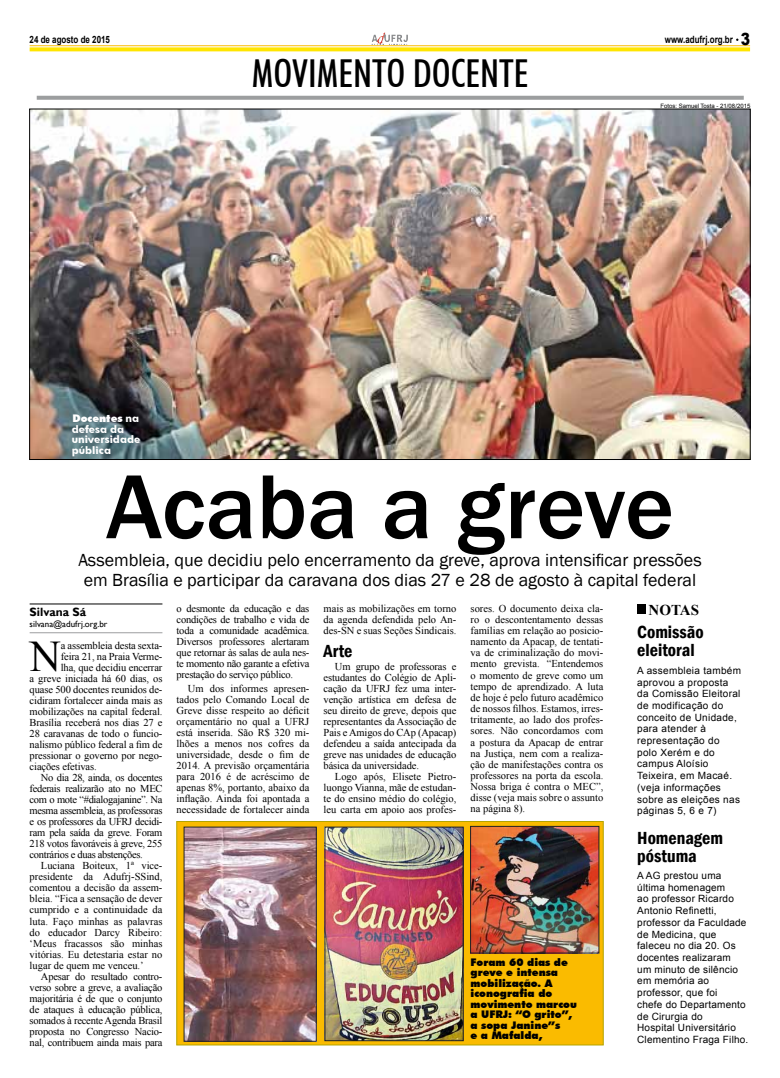
<style>
.page{position:relative;width:780px;height:1078px;background:#fff}
.page>*{position:absolute;margin:0;border:0;box-sizing:border-box;transform-origin:0 0}
.t1{font:500 94px "Franklin Gothic";color:#000}
.t2{font:43.7px "Times New Roman";color:#000}
.t3{font:500 condensed 38.5px "Futura BT";color:#000}
.t4{font:18px/20px "Franklin Gothic";color:#000}
.t5{font:600 condensed 18px/18px "Franklin Gothic";color:#000}
.t6{font:700 15px "Times New Roman";color:#000}
.t7{font:700 12px "Gill Sans";color:#000}
.t8{font:10.5px/11px "Times New Roman";letter-spacing:-.01em;color:#000;text-align:justify}
.t9{font:10.5px "Times New Roman";letter-spacing:-.03em;color:#000}
.t10{font:900 10.5px/10.5px "Futura BT";color:#000}
.t11{font:italic 700 10.5px/10.5px "Futura BT";color:#fff}
.t12{font:10px/11.7px "Arial";letter-spacing:.02em;color:#000}
.t13{font:700 10px "Arial";color:#000;scale:.8 1}
.t14{font:9px "Gill Sans";color:#000}
.t15{font:6px "Arial";color:#000}
.s1{font-weight:900;font-size:16.8px}
.s2{font-weight:900;font-style:normal}
</style>
<div class="page">
<div style="left:176px;top:820px;width:427px;height:225px;background:#fabb00;border:1px solid #b4a400"></div>
<img style="left:372px;top:32px;width:36px;height:13px">
<hr style="left:30px;top:45px;width:720px;height:1px;background:#fabb00">
<svg style="left:30px;top:47px;width:720px;height:4px;background:#ffe718"></svg>
<svg style="left:37px;top:96px;width:706px;height:4px;background:#a2a3a4"></svg>
<hr style="left:30px;top:603px;width:132px;height:1px;background:#000">
<hr style="left:30px;top:632px;width:132px;height:1px;background:#9c9e9f">
<img style="left:31px;top:111px;width:717px;height:346px">
<div style="left:637px;top:604px;width:9px;height:9px;background:#000"></div>
<img style="left:326px;top:828px;width:135px;height:210px">
<div style="left:324px;top:826px;width:139px;height:214px;border:1px solid #222"></div>
<img style="left:185px;top:828px;width:130px;height:211px">
<div style="left:183px;top:826px;width:134px;height:215px;border:1px solid #222"></div>
<img style="left:472px;top:827px;width:125px;height:124px">
<div style="left:470px;top:825px;width:129px;height:128px;border:1px solid #222"></div>
<p class="t13" style="left:30px;top:33px;width:102px">24 de agosto de 2015</p>
<p class="t13" style="left:664px;top:33px;width:108px">www.adufrj.org.br <span class="s1">3</span></p>
<h3 class="t3" style="left:252px;top:50px;width:278px">MOVIMENTO DOCENTE</h3>
<p class="t11" style="left:72px;top:413px;width:72px"><span class="s2">Docentes</span> na defesa da universidade pública</p>
<p class="t15" style="left:660px;top:102px;width:91px">Fotos: Samuel Tosta - 21/08/2015</p>
<h1 class="t1" style="left:106px;top:448px;width:570px">Acaba a greve</h1>
<h3 class="t4" style="left:78px;top:550px;width:624px">Assembleia, que decidiu pelo encerramento da greve, aprova intensificar pressões em Brasília e participar da caravana dos dias 27 e 28 de agosto à capital federal</h3>
<p class="t7" style="left:30px;top:604px;width:58px">Silvana Sá</p>
<p class="t14" style="left:30px;top:618px;width:79px">silvana@adufrj.org.br</p>
<h2 class="t2" style="left:30px;top:627px;width:33px">N</h2>
<p class="t8" style="left:61px;top:640px;width:103px">a assembleia desta sexta-</p>
<p class="t8" style="left:61px;top:651px;width:103px">feira 21, na Praia Verme-</p>
<p class="t8" style="left:61px;top:662px;width:103px">lha, que decidiu encerrar</p>
<p class="t8" style="left:30px;top:673px;width:134px">a greve iniciada há 60 dias, os</p>
<p class="t8" style="left:30px;top:684px;width:134px">quase 500 docentes reunidos de-</p>
<p class="t8" style="left:30px;top:695px;width:134px">cidiram fortalecer ainda mais as</p>
<p class="t8" style="left:30px;top:706px;width:134px">mobilizações na capital federal.</p>
<p class="t8" style="left:30px;top:717px;width:134px">Brasília receberá nos dias 27 e</p>
<p class="t8" style="left:30px;top:728px;width:134px">28 caravanas de todo o funcio-</p>
<p class="t8" style="left:30px;top:739px;width:134px">nalismo público federal a fim de</p>
<p class="t8" style="left:30px;top:750px;width:134px">pressionar o governo por nego-</p>
<p class="t8" style="left:30px;top:761px;width:69px">ciações efetivas.</p>
<p class="t9" style="left:41px;top:770px;width:123px">No dia 28, ainda, os docentes</p>
<p class="t9" style="left:30px;top:781px;width:134px">federais realizarão ato no MEC</p>
<p class="t9" style="left:30px;top:792px;width:134px">com o mote “#dialogajanine”. Na</p>
<p class="t9" style="left:30px;top:803px;width:134px">mesma assembleia, as professoras</p>
<p class="t9" style="left:30px;top:814px;width:134px">e os professores da UFRJ decidi-</p>
<p class="t9" style="left:30px;top:825px;width:134px">ram pela saída da greve. Foram</p>
<p class="t9" style="left:30px;top:836px;width:134px">218 votos favoráveis à greve, 255</p>
<p class="t9" style="left:30px;top:847px;width:115px">contrários e duas abstenções.</p>
<p class="t8" style="left:41px;top:860px;width:123px">Luciana Boiteux, 1ª vice-</p>
<p class="t8" style="left:30px;top:871px;width:134px">presidente da Adufrj-SSind,</p>
<p class="t8" style="left:30px;top:882px;width:134px">comentou a decisão da assem-</p>
<p class="t8" style="left:30px;top:893px;width:134px">bleia. “Fica a sensação de dever</p>
<p class="t8" style="left:30px;top:904px;width:134px">cumprido e a continuidade da</p>
<p class="t8" style="left:30px;top:915px;width:134px">luta. Faço minhas as palavras</p>
<p class="t8" style="left:30px;top:926px;width:134px">do educador Darcy Ribeiro:</p>
<p class="t8" style="left:30px;top:937px;width:134px">‘Meus fracassos são minhas</p>
<p class="t8" style="left:30px;top:948px;width:134px">vitórias. Eu detestaria estar no</p>
<p class="t8" style="left:30px;top:959px;width:116px">lugar de quem me venceu.’</p>
<p class="t8" style="left:41px;top:970px;width:123px">Apesar do resultado contro-</p>
<p class="t8" style="left:30px;top:981px;width:134px">verso sobre a greve, a avaliação</p>
<p class="t8" style="left:30px;top:992px;width:134px">majoritária é de que o conjunto</p>
<p class="t8" style="left:30px;top:1003px;width:134px">de ataques à educação pública,</p>
<p class="t8" style="left:30px;top:1014px;width:134px">somados à recente Agenda Brasil</p>
<p class="t8" style="left:30px;top:1025px;width:134px">proposta no Congresso Nacio-</p>
<p class="t8" style="left:30px;top:1036px;width:134px">nal, contribuem ainda mais para</p>
<p class="t8" style="left:177px;top:602px;width:134px">o desmonte da educação e das condições de trabalho e vida de toda a comunidade acadêmica.<br>Diversos professores alertaram que retornar às salas de aula nes&shy;te momento não garante a efetiva prestação do serviço público.</p>
<p class="t8" style="left:177px;top:682px;width:134px;text-indent:11px">Um dos informes apresen&shy;tados pelo Comando Local de Greve disse respeito ao déficit orçamentário no qual a UFRJ está inserida. São R$ 320 mi&shy;lhões a menos nos cofres da universidade, desde o fim de 2014. A previsão orçamentária para 2016 é de acréscimo de apenas 8%, portanto, abaixo da inflação. Ainda foi apontada a necessidade de fortalecer ainda</p>
<p class="t8" style="left:323px;top:602px;width:134px">mais as mobilizações em torno da agenda defendida pelo An&shy;des-SN e suas Seções Sindicais.</p>
<h3 class="t5" style="left:323px;top:641px;width:30px">Arte</h3>
<p class="t8" style="left:323px;top:660px;width:134px;text-indent:11px">Um grupo de professoras e estudantes do Colégio de Apli&shy;cação da UFRJ fez uma inter&shy;venção artística em defesa de seu direito de greve, depois que representantes da Associação de Pais e Amigos do CAp (Apacap) defendeu a saída antecipada da greve nas unidades de educação básica da universidade.</p>
<p class="t8" style="left:323px;top:770px;width:134px;text-indent:11px">Logo após, Elisete Pietro&shy;luongo Vianna, mãe de estudan&shy;te do ensino médio do colégio, leu carta em apoio aos profes-</p>
<p class="t8" style="left:470px;top:602px;width:134px">sores. O documento deixa cla&shy;ro o descontentamento dessas famílias em relação ao posicio&shy;namento da Apacap, de tentati&shy;va de criminalização do movi&shy;mento grevista. “Entendemos o momento de greve como um tempo de aprendizado. A luta de hoje é pelo futuro acadêmico de nossos filhos. Estamos, irres&shy;tritamente, ao lado dos profes&shy;sores. Não concordamos com a postura da Apacap de entrar na Justiça, nem com a realiza&shy;ção de manifestações contra os professores na porta da escola.<br>Nossa briga é contra o MEC”, disse (veja mais sobre o assunto na página 8).</p>
<h3 class="t6" style="left:648px;top:599px;width:52px">NOTAS</h3>
<h3 class="t5" style="left:637px;top:623px;width:68px">Comissão eleitoral</h3>
<p class="t12" style="left:637px;top:664px;width:105px">A assembleia também aprovou a proposta da Comissão Eleitoral de modificação do conceito de Unidade, para atender à representação do polo Xerém e do campus Aloísio<br>Teixeira, em Macaé. (veja informações sobre as eleições nas páginas 5, 6 e 7)</p>
<h3 class="t5" style="left:637px;top:828px;width:87px">Homenagem póstuma</h3>
<p class="t12" style="left:637px;top:869px;width:113px">A AG prestou uma última homenagem<br>ao professor Ricardo<br>Antonio Refinetti, professor da Faculdade de Medicina, que faleceu no dia 20. Os docentes realizaram<br>um minuto de silêncio em memória ao professor, que foi<br>chefe do Departamento de Cirurgia do<br>Hospital Universitário<br>Clementino Fraga Filho.</p>
<p class="t10" style="left:470px;top:956px;width:108px">Foram 60 dias de greve e intensa mobilização. A iconografia do movimento marcou a UFRJ: “O grito”, a sopa Janine”s<br>e a Mafalda,</p>
</div>
